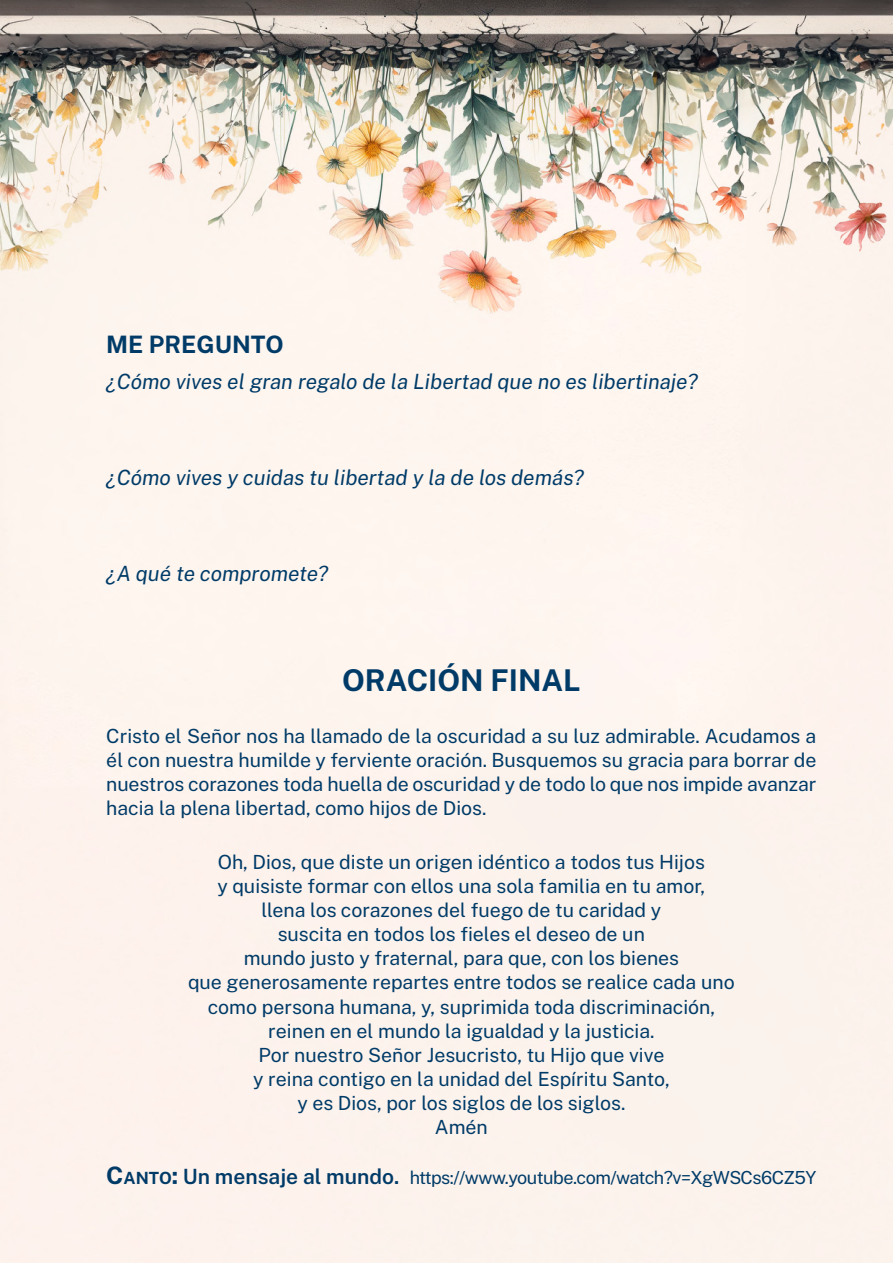
<style>
.page{position:relative;width:893px;height:1263px;background:#fff}
.page>*{position:absolute;margin:0;border:0;box-sizing:border-box;transform-origin:0 0}
.t1{font:700 30px "Public Sans";color:#003b68}
.t2{font:700 24px "Public Sans";color:#003b68}
.t3{font:italic 21px "Public Sans";color:#003b68}
.t4{font:19.5px/24px "Public Sans";color:#003b68;text-align:justify}
.t5{font:18px "Public Sans";letter-spacing:-.03em;color:#003b68}
.s1{font-weight:700;font-size:24px}
.s2{font-weight:700;font-size:16.8px}
.s3{font-weight:600;font-size:21px}
</style>
<div class="page">
<img style="left:0;top:0;width:893px;height:1263px">
<p class="t2" style="left:106px;top:329px;width:179px">ME PREGUNTO</p>
<p class="t3" style="left:106px;top:368px;width:593px">¿Cómo vives el gran regalo de la Libertad que no es libertinaje?</p>
<p class="t3" style="left:106px;top:464px;width:479px">¿Cómo vives y cuidas tu libertad y la de los demás?</p>
<p class="t3" style="left:106px;top:560px;width:224px">¿A qué te compromete?</p>
<h1 class="t1" style="left:342px;top:660px;width:240px">ORACIÓN FINAL</h1>
<p class="t4" style="left:106px;top:724px;width:712px">Cristo el Señor nos ha llamado de la oscuridad a su luz admirable. Acudamos a él con nuestra humilde y ferviente oración. Busquemos su gracia para borrar de nuestros corazones toda huella de oscuridad y de todo lo que nos impide avanzar hacia la plena libertad, como hijos de Dios.</p>
<p class="t4" style="left:188px;top:850px;width:548px;text-align:center">Oh, Dios, que diste un origen idéntico a todos tus Hijos<br>y quisiste formar con ellos una sola familia en tu amor,<br>llena los corazones del fuego de tu caridad y<br>suscita en todos los fieles el deseo de un<br>mundo justo y fraternal, para que, con los bienes<br>que generosamente repartes entre todos se realice cada uno como persona humana, y, suprimida toda discriminación, reinen en el mundo la igualdad y la justicia.<br>Por nuestro Señor Jesucristo, tu Hijo que vive<br>y reina contigo en la unidad del Espíritu Santo,<br>y es Dios, por los siglos de los siglos.<br>Amén</p>
<p class="t5" style="left:106px;top:1165px;width:711px"><span class="s1">C</span><span class="s2">ANTO</span><span class="s1">:</span> <span class="s3">Un mensaje al mundo.</span> https://www.youtube.com/watch?v=XgWSCs6CZ5Y</p>
</div>
